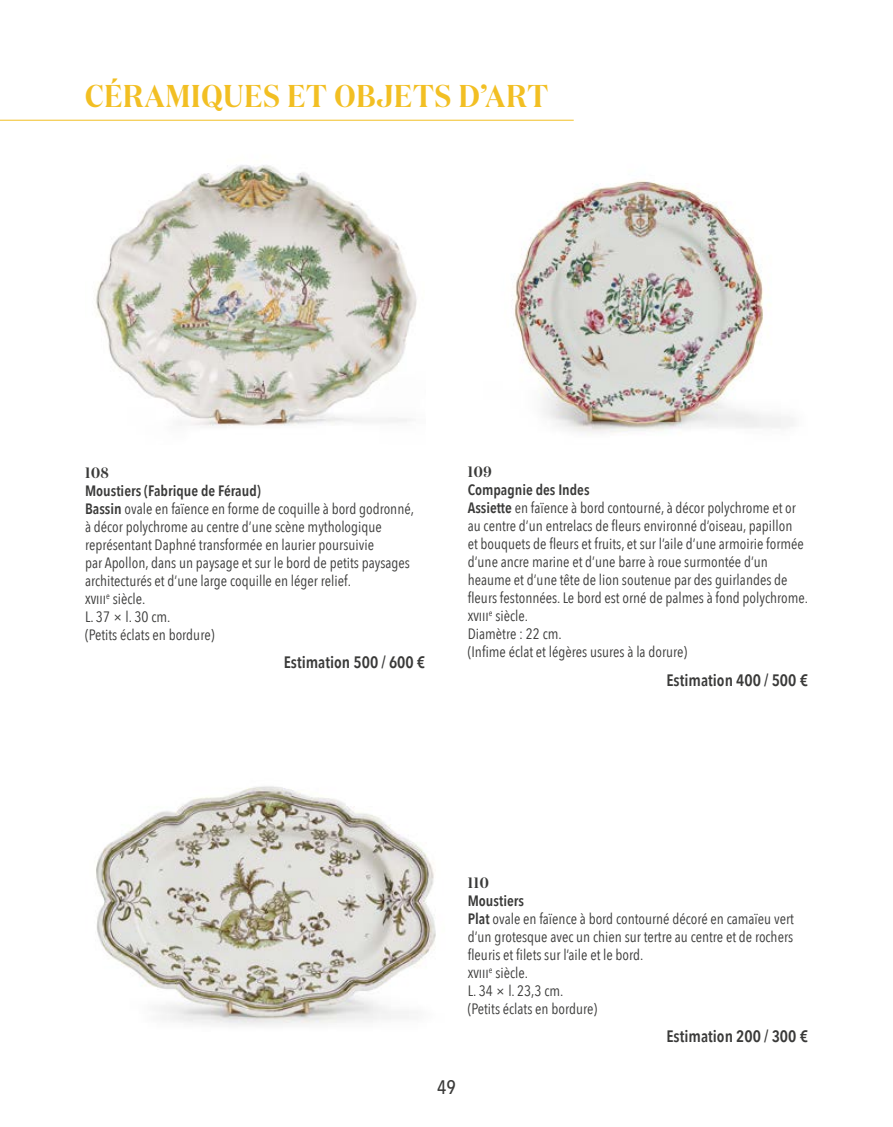
<style>
.page{position:relative;width:893px;height:1127px;background:#fff}
.page>*{position:absolute;margin:0;border:0;box-sizing:border-box;transform-origin:0 0}
.t1{font:600 31.5px "Domaine Disp Nar";letter-spacing:.03em;color:#f2bf23}
.t2{font:500 19.5px "Avenir Next Condensed";color:#3a3a39}
.t3{font:600 16.5px "Avenir Next Condensed";color:#3a3a39}
.t4{font:15px/18px "Avenir Next Condensed";color:#3a3a39}
.t5{font:600 15px "Domaine Disp Nar";letter-spacing:.05em;color:#3a3a39}
.s1{font-weight:600}
</style>
<div class="page">
<img style="left:96px;top:165px;width:321px;height:261px">
<img style="left:512px;top:180px;width:281px;height:255px">
<img style="left:96px;top:786px;width:340px;height:240px">
<hr style="left:0;top:120px;width:574px;height:1px;background:#f2bf23">
<h1 class="t1" style="left:85px;top:77px;width:465px">CÉRAMIQUES ET OBJETS D’ART</h1>
<p class="t5" style="left:85px;top:463px;width:25px">108</p>
<p class="t4" style="left:85px;top:480px;width:330px"><span class="s1">Moustiers (Fabrique de Féraud)<br>Bassin</span> ovale en faïence en forme de coquille à bord godronné, à décor polychrome au centre d’une scène mythologique représentant Daphné transformée en laurier poursuivie<br>par Apollon, dans un paysage et sur le bord de petits paysages architecturés et d’une large coquille en léger relief.<br>xviii<sup>e</sup> siècle.<br>L. 37 × l. 30 cm.<br>(Petits éclats en bordure)</p>
<p class="t3" style="left:284px;top:648px;width:143px">Estimation 500 / 600 €</p>
<p class="t5" style="left:468px;top:463px;width:25px">109</p>
<p class="t4" style="left:468px;top:480px;width:342px"><span class="s1">Compagnie des Indes<br>Assiette</span> en faïence à bord contourné, à décor polychrome et or au centre d’un entrelacs de fleurs environné d’oiseau, papillon<br>et bouquets de fleurs et fruits, et sur l’aile d’une armoirie formée d’une ancre marine et d’une barre à roue surmontée d’un heaume et d’une tête de lion soutenue par des guirlandes de fleurs festonnées. Le bord est orné de palmes à fond polychrome. xviii<sup>e</sup> siècle.<br>Diamètre : 22 cm.<br>(Infime éclat et légères usures à la dorure)</p>
<p class="t3" style="left:666px;top:665px;width:143px">Estimation 400 / 500 €</p>
<p class="t5" style="left:468px;top:873px;width:22px">110</p>
<p class="t4" style="left:468px;top:891px;width:328px"><span class="s1">Moustiers<br>Plat</span> ovale en faïence à bord contourné décoré en camaïeu vert d’un grotesque avec un chien sur tertre au centre et de rochers fleuris et filets sur l’aile et le bord.<br>xviii<sup>e</sup> siècle.<br>L. 34 × l. 23,3 cm.<br>(Petits éclats en bordure)</p>
<p class="t3" style="left:666px;top:1022px;width:143px">Estimation 200 / 300 €</p>
<h2 class="t2" style="left:437px;top:1075px;width:20px">49</h2>
</div>
